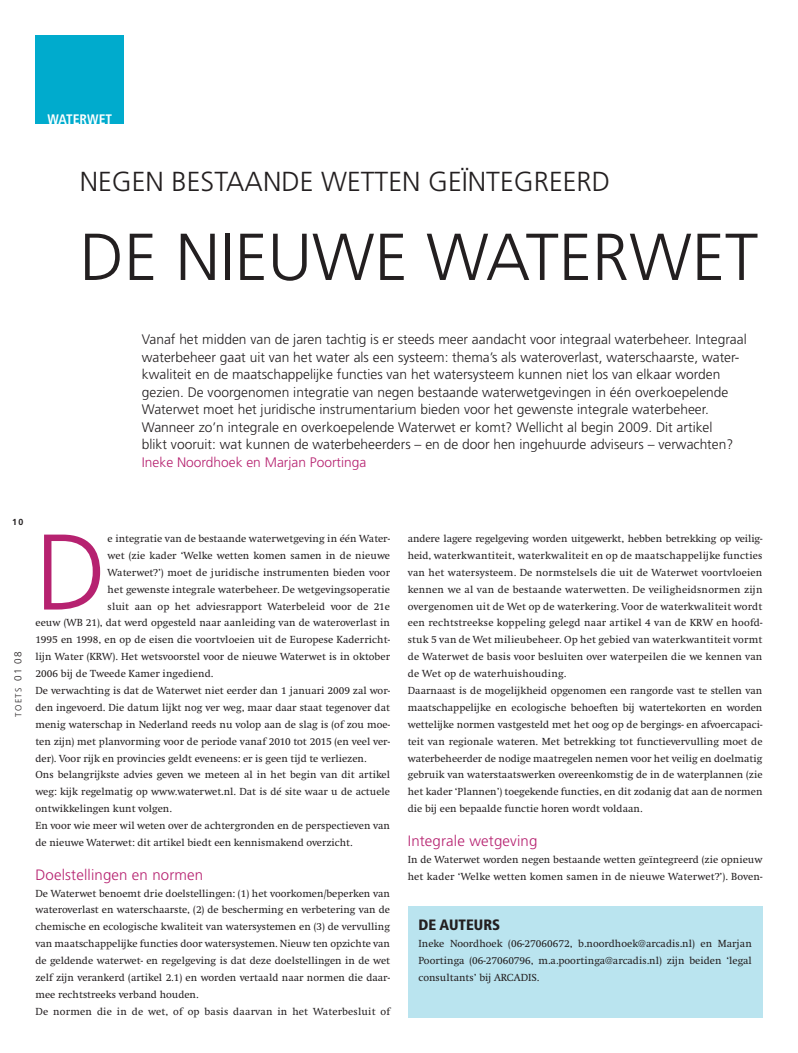
<style>
.page{position:relative;width:798px;height:1053px;background:#fff}
.page>*{position:absolute;margin:0;border:0;box-sizing:border-box;transform-origin:0 0}
._06_broodtekst_initi{font:300 107.38px "Frutiger";color:#b62270}
._02_Kop{font:300 66.25px "Frutiger";color:#231f20}
._01_chapeau{font:300 27.5px "Frutiger";color:#231f20}
._05_tussenkop{font:300 15px "Frutiger";letter-spacing:.01em;color:#b62270}
._12_kaderkop{font:900 condensed 15px "Frutiger";color:#231f20}
._03_intro{font:300 13.75px/17.5px "Frutiger";color:#231f20}
._04_auteur{font:300 13.75px "Frutiger";color:#b62270}
._00_rubriek{font:700 condensed 13.75px "Frutiger";color:#fff}
.Standaard{font:10.62px/16.9px "Swift";color:#231f20;text-align:justify}
._06_broodtekst_initi-2{font:10.62px "Swift";letter-spacing:.005em;color:#231f20}
.t1{font:300 8.75px "Frutiger";letter-spacing:.14em;color:#231f20}
.t2{font:700 8.75px "Frutiger";color:#231f20}
.s1{font-size:10px}
</style>
<div class="page">
<div style="left:407px;top:906px;width:355px;height:111px;background:#bae4ef"></div>
<div style="left:35px;top:35px;width:89px;height:89px;background:#00abcd"></div>
<p class="_00_rubriek" style="left:47px;top:111px;width:50px">WATERWET</p>
<p class="_01_chapeau" style="left:80px;top:166px;width:197px">Negen bestaande</p>
<p class="_01_chapeau" style="left:321px;top:166px;width:39px">wetten</p>
<p class="_01_chapeau" style="left:428px;top:166px;width:179px">geïntegreerd</p>
<p class="_02_Kop" style="left:80px;top:219px;width:72px">Denie</p>
<p class="_02_Kop" style="left:267px;top:219px;width:455px">uweWate rwet</p>
<p class="_03_intro" style="left:142px;top:330px;width:606px">Vanaf het midden van de jaren tachtig is er steeds meer aandacht voor integraal waterbeheer. Integraal waterbeheer gaat uit van het water als een systeem: thema’s als wateroverlast, waterschaarste, water&shy;kwaliteit en de maatschappelijke functies van het watersysteem kunnen niet los van elkaar worden gezien. De voorgenomen integratie van negen bestaande waterwetgevingen in één overkoepelende Waterwet moet het juridische instrumentarium bieden voor het gewenste integrale waterbeheer.<br>Wanneer zo’n integrale en overkoepelende Waterwet er komt? Wellicht al begin 2009. Dit artikel<br>blikt vooruit: wat kunnen de waterbeheerders – en de door hen ingehuurde adviseurs – verwachten?</p>
<p class="_04_auteur" style="left:142px;top:454px;width:226px">Ineke Noordhoek en Marjan Poortinga</p>
<p class="t2" style="left:12px;top:517px;width:12px">10</p>
<p class="t1" style="left:13px;top:716px;width:67px;rotate:-90deg">TOETS <span class="s1">01 08</span></p>
<p class="_06_broodtekst_initi" style="left:35px;top:511px;width:73px">D</p>
<p class="_06_broodtekst_initi-2" style="left:108px;top:533px;width:284px">e integratie van de bestaande waterwetgeving in één Water-</p>
<p class="_06_broodtekst_initi-2" style="left:108px;top:549px;width:284px">wet (zie kader ‘Welke wetten komen samen in de nieuwe</p>
<p class="_06_broodtekst_initi-2" style="left:108px;top:566px;width:284px">Waterwet?’) moet de juridische instrumenten bieden voor</p>
<p class="_06_broodtekst_initi-2" style="left:108px;top:583px;width:284px">het gewenste integrale waterbeheer. De wetgevingsoperatie</p>
<p class="_06_broodtekst_initi-2" style="left:108px;top:600px;width:284px">sluit aan op het adviesrapport Waterbeleid voor de 21e</p>
<p class="_06_broodtekst_initi-2" style="left:35px;top:617px;width:356px">eeuw (WB 21), dat werd opgesteld naar aanleiding van de wateroverlast in</p>
<p class="_06_broodtekst_initi-2" style="left:35px;top:634px;width:356px">1995 en 1998, en op de eisen die voortvloeien uit de Europese Kaderricht-</p>
<p class="_06_broodtekst_initi-2" style="left:35px;top:651px;width:356px">lijn Water (KRW). Het wetsvoorstel voor de nieuwe Waterwet is in oktober</p>
<p class="_06_broodtekst_initi-2" style="left:35px;top:668px;width:179px">2006 bij de Tweede Kamer ingediend.</p>
<p class="Standaard" style="left:35px;top:682px;width:356px">De verwachting is dat de Waterwet niet eerder dan 1 januari 2009 zal wor&shy;den ingevoerd. Die datum lijkt nog ver weg, maar daar staat tegenover dat menig waterschap in Nederland reeds nu volop aan de slag is (of zou moe&shy;ten zijn) met planvorming voor de periode vanaf 2010 tot 2015 (en veel ver&shy;der). Voor rijk en provincies geldt eveneens: er is geen tijd te verliezen.</p>
<p class="Standaard" style="left:35px;top:766px;width:356px">Ons belangrijkste advies geven we meteen al in het begin van dit artikel weg: kijk regelmatig op www.waterwet.nl. Dat is dé site waar u de actuele ontwikkelingen kunt volgen.</p>
<p class="Standaard" style="left:35px;top:817px;width:356px">En voor wie meer wil weten over de achtergronden en de perspectieven van de nieuwe Waterwet: dit artikel biedt een kennismakend overzicht.</p>
<p class="_05_tussenkop" style="left:35px;top:866px;width:169px">Doelstellingen en normen</p>
<p class="Standaard" style="left:35px;top:884px;width:356px">De Waterwet benoemt drie doelstellingen: (1) het voorkomen/beperken van wateroverlast en waterschaarste, (2) de bescherming en verbetering van de chemische en ecologische kwaliteit van watersystemen en (3) de vervulling van maatschappelijke functies door watersystemen. Nieuw ten opzichte van de geldende waterwet- en regelgeving is dat deze doelstellingen in de wet zelf zijn verankerd (artikel 2.1) en worden vertaald naar normen die daar&shy;mee rechtstreeks verband houden.</p>
<p class="Standaard" style="left:35px;top:1002px;width:356px">De normen die in de wet, of op basis daarvan in het Waterbesluit of</p>
<p class="Standaard" style="left:407px;top:530px;width:356px">andere lagere regelgeving worden uitgewerkt, hebben betrekking op veilig&shy;heid, waterkwantiteit, waterkwaliteit en op de maatschappelijke functies van het watersysteem. De normstelsels die uit de Waterwet voortvloeien kennen we al van de bestaande waterwetten. De veiligheidsnormen zijn overgenomen uit de Wet op de waterkering. Voor de waterkwaliteit wordt een rechtstreekse koppeling gelegd naar artikel 4 van de KRW en hoofd&shy;stuk 5 van de Wet milieubeheer. Op het gebied van waterkwantiteit vormt de Waterwet de basis voor besluiten over waterpeilen die we kennen van de Wet op de waterhuishouding.</p>
<p class="Standaard" style="left:407px;top:682px;width:356px">Daarnaast is de mogelijkheid opgenomen een rangorde vast te stellen van maatschappelijke en ecologische behoeften bij watertekorten en worden wettelijke normen vastgesteld met het oog op de bergings- en afvoercapaci&shy;teit van regionale wateren. Met betrekking tot functievervulling moet de waterbeheerder de nodige maatregelen nemen voor het veilig en doelmatig gebruik van waterstaatswerken overeenkomstig de in de waterplannen (zie het kader ‘Plannen’) toegekende functies, en dit zodanig dat aan de normen die bij een bepaalde functie horen wordt voldaan.</p>
<p class="_05_tussenkop" style="left:407px;top:832px;width:131px">Integrale wetgeving</p>
<p class="Standaard" style="left:407px;top:851px;width:356px">In de Waterwet worden negen bestaande wetten geïntegreerd (zie opnieuw het kader ‘Welke wetten komen samen in de nieuwe Waterwet?’). Boven-</p>
<p class="_12_kaderkop" style="left:418px;top:916px;width:83px">DE AUTEURs</p>
<p class="Standaard" style="left:418px;top:935px;width:335px">Ineke Noordhoek (06-27060672, b.noordhoek@arcadis.nl) en Marjan Poortinga (06-27060796, m.a.poortinga@arcadis.nl) zijn beiden ‘legal consultants’ bij ARCADIS.</p>
</div>
